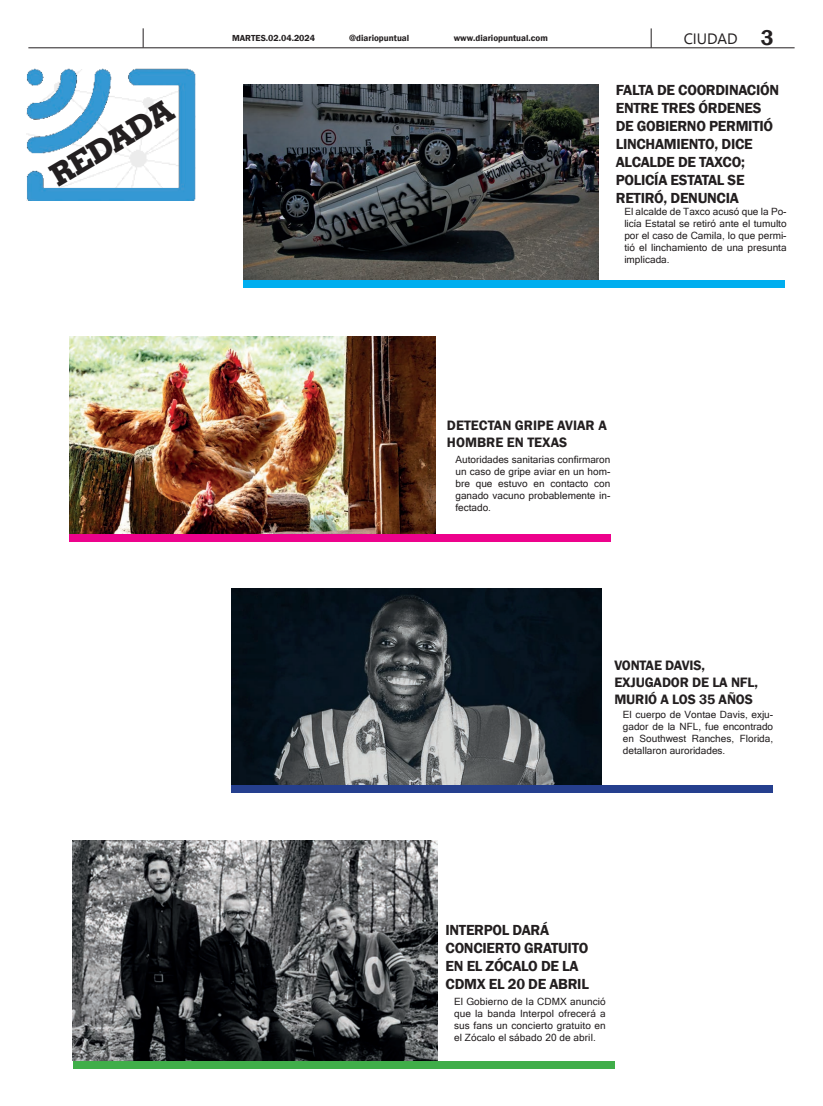
<style>
.page{position:relative;width:823px;height:1106px;background:#fff}
.page>*{position:absolute;margin:0;border:0;box-sizing:border-box;transform-origin:0 0}
.t1{font:700 30.8px "Geometric Slab 703 BT Xtra";color:#231f20}
.t2{font:700 22.4px "Myriad Pro";color:#231f20}
.t3{font:600 22px "Franklin Gothic";color:#231f20}
.t4{font:600 15px/18px "Franklin Gothic";letter-spacing:-.02em;color:#231f20}
.t5{font:15px "Segoe UI Historic";color:#231f20}
.t6{font:600 14px/16.8px "Franklin Gothic";letter-spacing:-.01em;color:#231f20}
.t7{font:10px/12px "Microsoft Sans Serif";color:#231f20;text-align:justify}
.t8{font:600 9.1px "Franklin Gothic";color:#231f20}
.t9{font:600 9px "Franklin Gothic";color:#231f20}
</style>
<div class="page">
<img style="left:73px;top:840px;width:364px;height:220px">
<img style="left:231px;top:588px;width:370px;height:197px">
<img style="left:69px;top:336px;width:366px;height:198px">
<img style="left:243px;top:84px;width:355px;height:196px">
<img style="left:26px;top:68px;width:170px;height:132px">
<div style="left:243px;top:280px;width:541px;height:8px;background:#00aeef"></div>
<div style="left:69px;top:534px;width:541px;height:8px;background:#ed028c"></div>
<div style="left:231px;top:785px;width:541px;height:8px;background:#253f8e"></div>
<div style="left:73px;top:1060px;width:541px;height:8px;background:#40ae49"></div>
<hr style="left:28px;top:47px;width:766px;height:1px;background:#231f20">
<svg style="left:650px;top:28px;width:1px;height:20px"></svg>
<svg style="left:143px;top:28px;width:1px;height:19px"></svg>
<p class="t1" style="left:44px;top:162px;width:138px;rotate:-31deg">REDADA</p>
<p class="t9" style="left:232px;top:32px;width:85px">MARTES.02.04.2024</p>
<p class="t8" style="left:349px;top:32px;width:61px">@diariopuntual</p>
<p class="t8" style="left:453px;top:32px;width:96px">www.diariopuntual.com</p>
<p class="t5" style="left:683px;top:30px;width:56px">CIUDAD</p>
<p class="t3" style="left:760px;top:24px;width:14px">3</p>
<p class="t2" style="left:708px;top:30px;width:14px">3</p>
<p class="t4" style="left:615px;top:81px;width:165px">FALTA DE COORDINACIÓN<br>ENTRE TRES ÓRDENES<br>DE GOBIERNO PERMITIÓ<br>LINCHAMIENTO, DICE<br>ALCALDE DE TAXCO;<br>POLICÍA ESTATAL SE<br>RETIRÓ, DENUNCIA</p>
<p class="t7" style="left:624px;top:205px;width:164px">El alcalde de Taxco acusó que la Po&shy;licía Estatal se retiró ante el tumulto por el caso de Camila, lo que permi&shy;tió el linchamiento de una presunta implicada.</p>
<p class="t6" style="left:446px;top:417px;width:161px">DETECTAN GRIPE AVIAR A<br>HOMBRE EN TEXAS</p>
<p class="t7" style="left:455px;top:453px;width:156px">Autoridades sanitarias confirmaron un caso de gripe aviar en un hom&shy;bre que estuvo en contacto con ganado vacuno probablemente in&shy;fectado.</p>
<p class="t6" style="left:614px;top:657px;width:145px">VONTAE DAVIS,<br>EXJUGADOR DE LA NFL,<br>MURIÓ A LOS 35 AÑOS</p>
<p class="t7" style="left:622px;top:708px;width:152px">El cuerpo de Vontae Davis, exju&shy;gador de la NFL, fue encontrado en Southwest Ranches, Florida, detallaron auroridades.</p>
<p class="t4" style="left:445px;top:921px;width:145px">INTERPOL DARÁ<br>CONCIERTO GRATUITO<br>EN EL ZÓCALO DE LA<br>CDMX EL 20 DE ABRIL</p>
<p class="t7" style="left:454px;top:995px;width:153px">El Gobierno de la CDMX anunció que la banda Interpol ofrecerá a sus fans un concierto gratuito en el Zócalo el sábado 20 de abril.</p>
</div>
